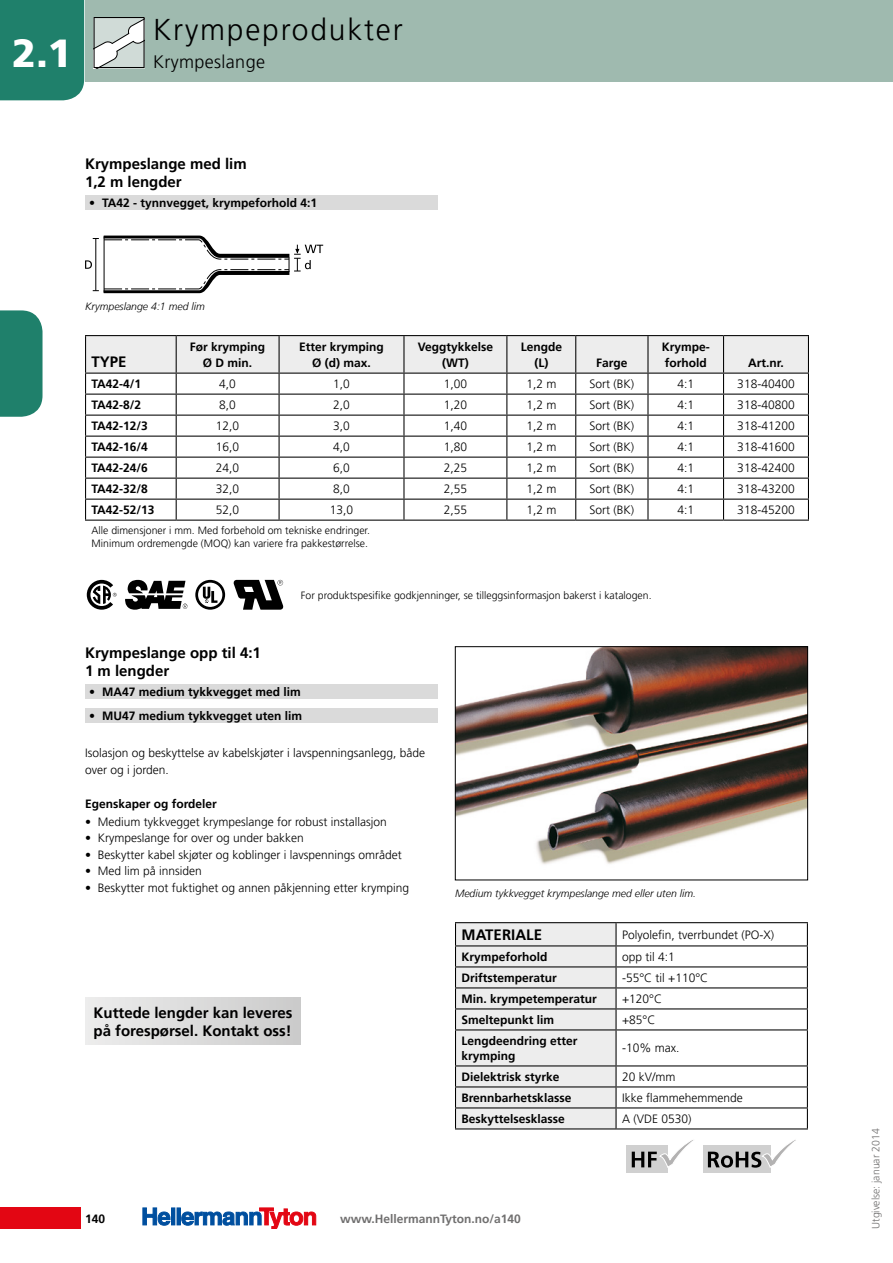
<style>
.page{position:relative;width:893px;height:1263px;background:#fff}
.page>*{position:absolute;margin:0;border:0;box-sizing:border-box;transform-origin:0 0}
.t1{font:900 39px "Frutiger LT";color:#fff}
.t2{font:300 30px "Frutiger LT";letter-spacing:.06em;color:#000}
.t3{font:300 18px "Frutiger LT";letter-spacing:.02em;color:#000}
.t4{font:700 15px/18px "Frutiger LT";color:#000}
.t5{font:300 12px/16.5px "Frutiger LT";color:#000}
.t6{font:700 12px/16.5px "Frutiger LT";color:#000;text-align:center}
.t7{font:700 12px "Frutiger LT";color:#706f6f}
.t8{font:300 10.5px/12.6px "Frutiger LT";color:#000}
.t9{font:italic 300 10.5px "Frutiger LT";color:#000}
.t10{font:300 10.5px "Frutiger LT";color:#706f6f}
</style>
<div class="page">
<div style="left:0;top:1208px;width:81px;height:21px;background:#e30613"></div>
<div style="left:171px;top:1208px;width:4px;height:17px;border:1px solid #004f9f"></div>
<div style="left:177px;top:1208px;width:4px;height:17px;border:1px solid #004f9f"></div>
<svg style="left:142px;top:1208px;width:28px;height:18px"></svg>
<svg style="left:181px;top:1208px;width:135px;height:21px"></svg>
<div style="left:0;top:0;width:84px;height:100px;background:#1f806b"></div>
<div style="left:85px;top:0;width:808px;height:82px;background:#9fbaaf"></div>
<svg style="left:0;top:310px;width:43px;height:107px;background:#2b8773"></svg>
<svg style="left:94px;top:17px;width:51px;height:51px;background:#c5ccc9"></svg>
<img style="left:457px;top:648px;width:349px;height:216px">
<div style="left:455px;top:646px;width:353px;height:234px;border:1px solid #000"></div>
<svg style="left:85px;top:236px;width:238px;height:57px"></svg>
<div style="left:85px;top:195px;width:353px;height:15px;background:#dadada"></div>
<hr style="left:85px;top:335px;width:91px;height:1px;background:#000">
<hr style="left:176px;top:335px;width:103px;height:1px;background:#000">
<hr style="left:279px;top:335px;width:125px;height:1px;background:#000">
<hr style="left:404px;top:335px;width:103px;height:1px;background:#000">
<hr style="left:507px;top:335px;width:69px;height:1px;background:#000">
<hr style="left:576px;top:335px;width:72px;height:1px;background:#000">
<hr style="left:648px;top:335px;width:75px;height:1px;background:#000">
<hr style="left:723px;top:335px;width:86px;height:1px;background:#000">
<svg style="left:85px;top:336px;width:724px;height:184px"></svg>
<hr style="left:85px;top:520px;width:91px;height:1px;background:#000">
<hr style="left:176px;top:520px;width:103px;height:1px;background:#000">
<hr style="left:279px;top:520px;width:125px;height:1px;background:#000">
<hr style="left:404px;top:520px;width:103px;height:1px;background:#000">
<hr style="left:507px;top:520px;width:69px;height:1px;background:#000">
<hr style="left:576px;top:520px;width:72px;height:1px;background:#000">
<hr style="left:648px;top:520px;width:75px;height:1px;background:#000">
<hr style="left:723px;top:520px;width:86px;height:1px;background:#000">
<svg style="left:195px;top:580px;width:30px;height:30px"></svg>
<svg style="left:233px;top:580px;width:51px;height:30px"></svg>
<svg style="left:125px;top:580px;width:62px;height:30px"></svg>
<svg style="left:87px;top:580px;width:30px;height:30px"></svg>
<div style="left:85px;top:997px;width:216px;height:47px;background:linear-gradient(to right,#ededed,#cbcbcb)"></div>
<div style="left:85px;top:684px;width:353px;height:15px;background:#dadada"></div>
<div style="left:85px;top:708px;width:353px;height:14px;background:#dadada"></div>
<hr style="left:455px;top:922px;width:161px;height:1px;background:#000">
<hr style="left:616px;top:922px;width:192px;height:1px;background:#000">
<svg style="left:455px;top:923px;width:353px;height:250px"></svg>
<h1 class="t1" style="left:12px;top:30px;width:61px">2.1</h1>
<h2 class="t2" style="left:153px;top:12px;width:251px">Krympeprodukter</h2>
<h3 class="t3" style="left:153px;top:52px;width:113px">Krympeslange</h3>
<p class="t4" style="left:85px;top:154px;width:163px">Krympeslange med lim<br>1,2 m lengder</p>
<p class="t6" style="left:89px;top:195px;width:229px">• TA42 - tynnvegget, krympeforhold 4:1</p>
<p class="t9" style="left:85px;top:300px;width:121px">Krympeslange 4:1 med lim</p>
<p class="t4" style="left:92px;top:353px;width:37px">TYPE</p>
<p class="t6" style="left:190px;top:338px;width:77px">Før krymping<br>Ø D min.</p>
<p class="t6" style="left:299px;top:338px;width:86px">Etter krymping<br>Ø (d) max.</p>
<p class="t6" style="left:418px;top:338px;width:77px">Veggtykkelse (WT)</p>
<p class="t6" style="left:521px;top:338px;width:43px">Lengde (L)</p>
<p class="t6" style="left:596px;top:355px;width:33px">Farge</p>
<p class="t6" style="left:662px;top:338px;width:50px;text-align:left">Krympe&shy;forhold</p>
<p class="t6" style="left:748px;top:355px;width:37px">Art.nr.</p>
<p class="t6" style="left:92px;top:376px;width:51px">TA42-4/1</p>
<p class="t5" style="left:219px;top:376px;width:18px">4,0</p>
<p class="t5" style="left:333px;top:376px;width:18px">1,0</p>
<p class="t5" style="left:444px;top:376px;width:25px">1,00</p>
<p class="t5" style="left:526px;top:376px;width:32px">1,2 m</p>
<p class="t5" style="left:590px;top:376px;width:46px">Sort (BK)</p>
<p class="t5" style="left:677px;top:376px;width:18px">4:1</p>
<p class="t5" style="left:737px;top:376px;width:59px">318-40400</p>
<p class="t6" style="left:92px;top:397px;width:51px">TA42-8/2</p>
<p class="t5" style="left:219px;top:397px;width:18px">8,0</p>
<p class="t5" style="left:333px;top:397px;width:18px">2,0</p>
<p class="t5" style="left:444px;top:397px;width:25px">1,20</p>
<p class="t5" style="left:526px;top:397px;width:32px">1,2 m</p>
<p class="t5" style="left:590px;top:397px;width:46px">Sort (BK)</p>
<p class="t5" style="left:677px;top:397px;width:18px">4:1</p>
<p class="t5" style="left:737px;top:397px;width:59px">318-40800</p>
<p class="t6" style="left:92px;top:418px;width:58px">TA42-12/3</p>
<p class="t5" style="left:216px;top:418px;width:25px">12,0</p>
<p class="t5" style="left:333px;top:418px;width:18px">3,0</p>
<p class="t5" style="left:444px;top:418px;width:25px">1,40</p>
<p class="t5" style="left:526px;top:418px;width:32px">1,2 m</p>
<p class="t5" style="left:590px;top:418px;width:46px">Sort (BK)</p>
<p class="t5" style="left:677px;top:418px;width:18px">4:1</p>
<p class="t5" style="left:737px;top:418px;width:59px">318-41200</p>
<p class="t6" style="left:92px;top:439px;width:58px">TA42-16/4</p>
<p class="t5" style="left:216px;top:439px;width:25px">16,0</p>
<p class="t5" style="left:333px;top:439px;width:18px">4,0</p>
<p class="t5" style="left:444px;top:439px;width:25px">1,80</p>
<p class="t5" style="left:526px;top:439px;width:32px">1,2 m</p>
<p class="t5" style="left:590px;top:439px;width:46px">Sort (BK)</p>
<p class="t5" style="left:677px;top:439px;width:18px">4:1</p>
<p class="t5" style="left:737px;top:439px;width:59px">318-41600</p>
<p class="t6" style="left:92px;top:460px;width:58px">TA42-24/6</p>
<p class="t5" style="left:216px;top:460px;width:25px">24,0</p>
<p class="t5" style="left:333px;top:460px;width:18px">6,0</p>
<p class="t5" style="left:444px;top:460px;width:25px">2,25</p>
<p class="t5" style="left:526px;top:460px;width:32px">1,2 m</p>
<p class="t5" style="left:590px;top:460px;width:46px">Sort (BK)</p>
<p class="t5" style="left:677px;top:460px;width:18px">4:1</p>
<p class="t5" style="left:737px;top:460px;width:59px">318-42400</p>
<p class="t6" style="left:92px;top:481px;width:58px">TA42-32/8</p>
<p class="t5" style="left:216px;top:481px;width:25px">32,0</p>
<p class="t5" style="left:333px;top:481px;width:18px">8,0</p>
<p class="t5" style="left:444px;top:481px;width:25px">2,55</p>
<p class="t5" style="left:526px;top:481px;width:32px">1,2 m</p>
<p class="t5" style="left:590px;top:481px;width:46px">Sort (BK)</p>
<p class="t5" style="left:677px;top:481px;width:18px">4:1</p>
<p class="t5" style="left:737px;top:481px;width:59px">318-43200</p>
<p class="t6" style="left:92px;top:502px;width:65px">TA42-52/13</p>
<p class="t5" style="left:216px;top:502px;width:25px">52,0</p>
<p class="t5" style="left:330px;top:502px;width:25px">13,0</p>
<p class="t5" style="left:444px;top:502px;width:25px">2,55</p>
<p class="t5" style="left:526px;top:502px;width:32px">1,2 m</p>
<p class="t5" style="left:590px;top:502px;width:46px">Sort (BK)</p>
<p class="t5" style="left:677px;top:502px;width:18px">4:1</p>
<p class="t5" style="left:737px;top:502px;width:59px">318-45200</p>
<p class="t8" style="left:92px;top:524px;width:280px">Alle dimensjoner i mm. Med forbehold om tekniske endringer.<br>Minimum ordremengde (MOQ) kan variere fra pakkestørrelse.</p>
<p class="t4" style="left:85px;top:643px;width:177px">Krympeslange opp til 4:1<br>1 m lengder</p>
<p class="t8" style="left:301px;top:589px;width:352px">For produktspesifike godkjenninger, se tilleggsinformasjon bakerst i katalogen.</p>
<p class="t6" style="left:89px;top:684px;width:213px">• MA47 medium tykkvegget med lim</p>
<p class="t6" style="left:89px;top:707px;width:214px">• MU47 medium tykkvegget uten lim</p>
<p class="t5" style="left:85px;top:745px;width:342px">Isolasjon og beskyttelse av kabelskjøter i lavspenningsanlegg, både over og i jorden.</p>
<p class="t6" style="left:85px;top:796px;width:133px">Egenskaper og fordeler</p>
<p class="t5" style="left:85px;top:813px;width:303px">• Medium tykkvegget krympeslange for robust installasjon</p>
<p class="t5" style="left:85px;top:830px;width:220px">• Krympeslange for over og under bakken</p>
<p class="t5" style="left:85px;top:846px;width:318px">• Beskytter kabel skjøter og koblinger i lavspennings området</p>
<p class="t5" style="left:85px;top:863px;width:118px">• Med lim på innsiden</p>
<p class="t5" style="left:85px;top:879px;width:326px">• Beskytter mot fuktighet og annen påkjenning etter krymping</p>
<p class="t4" style="left:94px;top:1003px;width:200px">Kuttede lengder kan leveres på forespørsel. Kontakt oss!</p>
<p class="t9" style="left:455px;top:887px;width:243px">Medium tykkvegget krympeslange med eller uten lim.</p>
<p class="t4" style="left:461px;top:926px;width:82px">MATERIALE</p>
<p class="t5" style="left:622px;top:926px;width:154px">Polyolefin, tverrbundet (PO-X)</p>
<p class="t6" style="left:461px;top:948px;width:88px">Krympeforhold</p>
<p class="t5" style="left:622px;top:949px;width:54px">opp til 4:1</p>
<p class="t6" style="left:461px;top:969px;width:97px">Driftstemperatur</p>
<p class="t5" style="left:622px;top:970px;width:88px">-55°C til +110°C</p>
<p class="t6" style="left:461px;top:990px;width:137px">Min. krympetemperatur</p>
<p class="t5" style="left:622px;top:991px;width:42px">+120°C</p>
<p class="t6" style="left:461px;top:1011px;width:94px">Smeltepunkt lim</p>
<p class="t5" style="left:622px;top:1012px;width:35px">+85°C</p>
<p class="t6" style="left:461px;top:1033px;width:118px;line-height:15px;text-align:left">Lengdeendring etter krymping</p>
<p class="t5" style="left:622px;top:1040px;width:59px">-10% max.</p>
<p class="t6" style="left:461px;top:1068px;width:100px">Dielektrisk styrke</p>
<p class="t5" style="left:622px;top:1069px;width:55px">20 kV/mm</p>
<p class="t6" style="left:461px;top:1089px;width:111px">Brennbarhetsklasse</p>
<p class="t5" style="left:622px;top:1090px;width:122px">Ikke flammehemmende</p>
<p class="t6" style="left:461px;top:1110px;width:105px">Beskyttelsesklasse</p>
<p class="t5" style="left:622px;top:1111px;width:71px">A (VDE 0530)</p>
<p class="t6" style="left:85px;top:1210px;width:22px">140</p>
<p class="t7" style="left:340px;top:1211px;width:182px">www.HellermannTyton.no/a140</p>
<p class="t10" style="left:870px;top:1229px;width:102px;rotate:-90deg">Utgivelse: januar 2014</p>
</div>
